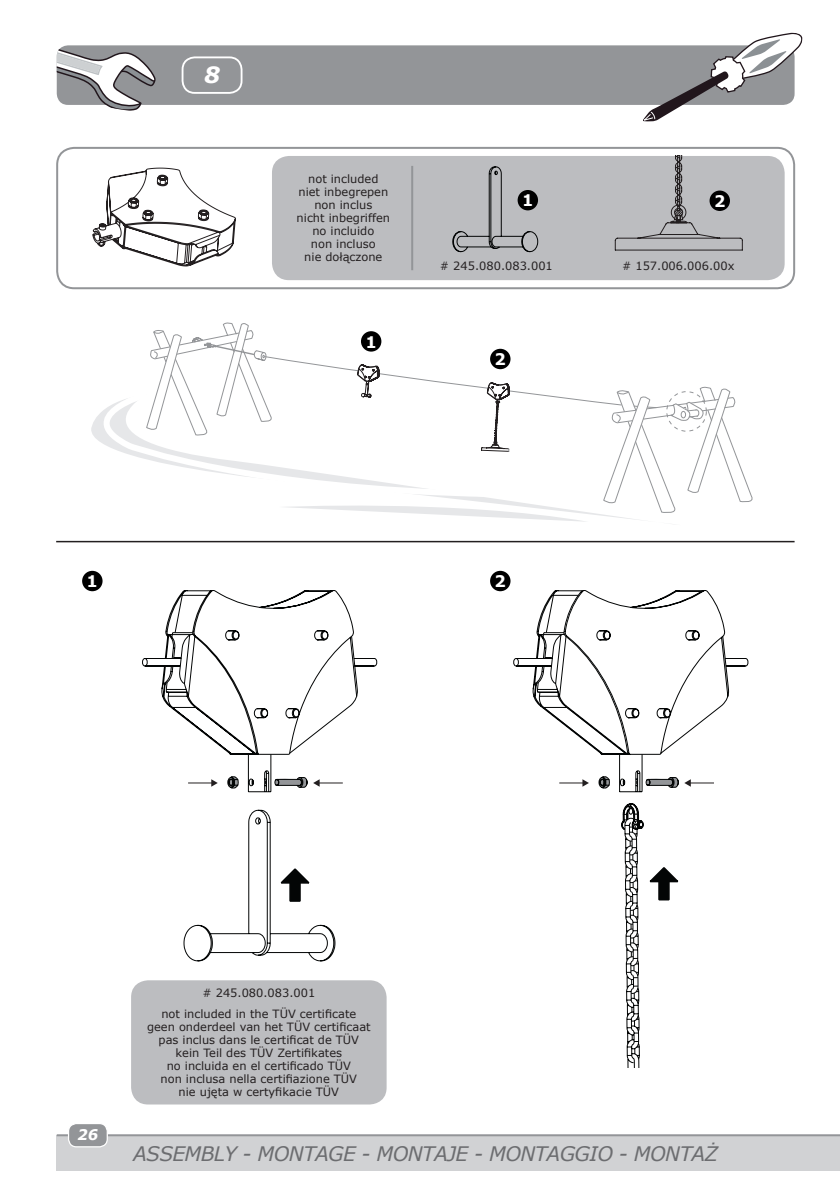
<style>
.page{position:relative;width:840px;height:1191px;background:#fff}
.page>*{position:absolute;margin:0;border:0;box-sizing:border-box;transform-origin:0 0}
.page_number_top_-_as{font:italic 700 22.4px "Verdana";color:#fff}
.titel_onderaan{font:italic 20px "Verdana";letter-spacing:-.03em;color:#6c6d70}
.cijfer_letter_in_cir{font:700 16px "Verdana";color:#fff}
.t1{font:italic 700 14.6px "Verdana";color:#fff}
.not_included{font:11.4px/13px "Verdana";color:#231f20;text-align:center}
</style>
<div class="page">
<div style="left:57px;top:1135px;width:782px;height:35px;background:#d1d2d4"></div>
<hr style="left:57px;top:1134px;width:782px;height:2px;background:#939598">
<div style="left:68px;top:1123px;width:39px;height:23px;background:#939598;border-radius:8px"></div>
<div style="left:68px;top:1123px;width:40px;height:24px;border:1px solid #fff;border-radius:8px"></div>
<div style="left:57px;top:45px;width:737px;height:60px;background:#939598;border-radius:11px"></div>
<svg style="left:642px;top:33px;width:160px;height:88px"></svg>
<svg style="left:57px;top:45px;width:99px;height:66px"></svg>
<div style="left:181px;top:56px;width:61px;height:38px;border:2px solid #fff;border-radius:12px"></div>
<div style="left:131px;top:980px;width:255px;height:124px;background:#bcbdc0;border-radius:17px"></div>
<div style="left:56px;top:147px;width:738px;height:142px;border:2px solid #939598;border-radius:17px"></div>
<svg style="left:91px;top:399px;width:54px;height:60px"></svg>
<svg style="left:145px;top:322px;width:608px;height:200px"></svg>
<svg style="left:92px;top:167px;width:144px;height:100px"></svg>
<hr style="left:56px;top:541px;width:738px;height:1px;background:#231f20">
<div style="left:272px;top:156px;width:512px;height:124px;background:#bcbdc0;border-radius:17px"></div>
<hr style="left:411px;top:166px;width:2px;height:104px;background:#939598">
<svg style="left:452px;top:166px;width:86px;height:87px"></svg>
<svg style="left:614px;top:156px;width:129px;height:95px"></svg>
<div style="left:709px;top:190px;width:20px;height:21px;background:#000;border-radius:50%"></div>
<div style="left:490px;top:349px;width:20px;height:20px;background:#000;border-radius:50%"></div>
<div style="left:517px;top:190px;width:20px;height:20px;background:#000;border-radius:50%"></div>
<div style="left:361px;top:331px;width:20px;height:20px;background:#000;border-radius:50%"></div>
<div style="left:490px;top:571px;width:20px;height:20px;background:#000;border-radius:50%"></div>
<div style="left:82px;top:571px;width:20px;height:20px;background:#000;border-radius:50%"></div>
<svg style="left:142px;top:658px;width:235px;height:304px"></svg>
<svg style="left:161px;top:590px;width:196px;height:165px"></svg>
<svg style="left:513px;top:590px;width:235px;height:478px"></svg>
<p class="page_number_top_-_as" style="left:204px;top:59px;width:17px">8</p>
<p class="not_included" style="left:298px;top:173px;width:91px">not included niet inbegrepen</p>
<p class="not_included" style="left:314px;top:199px;width:59px">non inclus</p>
<p class="not_included" style="left:296px;top:212px;width:95px">nicht inbegriffen</p>
<p class="not_included" style="left:311px;top:225px;width:66px;text-align:left">no incluido non incluso</p>
<p class="not_included" style="left:304px;top:251px;width:80px">nie dołączone</p>
<p class="cijfer_letter_in_cir" style="left:365px;top:330px;width:13px">1</p>
<p class="cijfer_letter_in_cir" style="left:522px;top:189px;width:13px">1</p>
<p class="cijfer_letter_in_cir" style="left:713px;top:190px;width:13px">2</p>
<p class="not_included" style="left:439px;top:259px;width:114px"># 245.080.083.001</p>
<p class="not_included" style="left:621px;top:259px;width:114px"># 157.006.006.00x</p>
<p class="cijfer_letter_in_cir" style="left:494px;top:348px;width:13px">2</p>
<p class="cijfer_letter_in_cir" style="left:87px;top:570px;width:13px">1</p>
<p class="cijfer_letter_in_cir" style="left:494px;top:570px;width:13px">2</p>
<p class="t1" style="left:77px;top:1124px;width:22px">26</p>
<p class="not_included" style="left:202px;top:986px;width:114px"># 245.080.083.001</p>
<p class="not_included" style="left:161px;top:1007px;width:196px">not included in the TÜV certificate</p>
<p class="not_included" style="left:147px;top:1020px;width:225px">geen onderdeel van het TÜV certificaat pas inclus dans le certificat de TÜV</p>
<p class="not_included" style="left:175px;top:1046px;width:168px">kein Teil des TÜV Zertifikates</p>
<p class="not_included" style="left:167px;top:1059px;width:186px">no incluida en el certificado TÜV</p>
<p class="not_included" style="left:160px;top:1072px;width:198px">non inclusa nella certifiazione TÜV</p>
<p class="not_included" style="left:178px;top:1085px;width:162px">nie ujęta w certyfikacie TÜV</p>
<p class="titel_onderaan" style="left:133px;top:1140px;width:586px">ASSEMBLY - MONTAGE - MONTAJE - MONTAGGIO - MONTAŻ</p>
</div>
